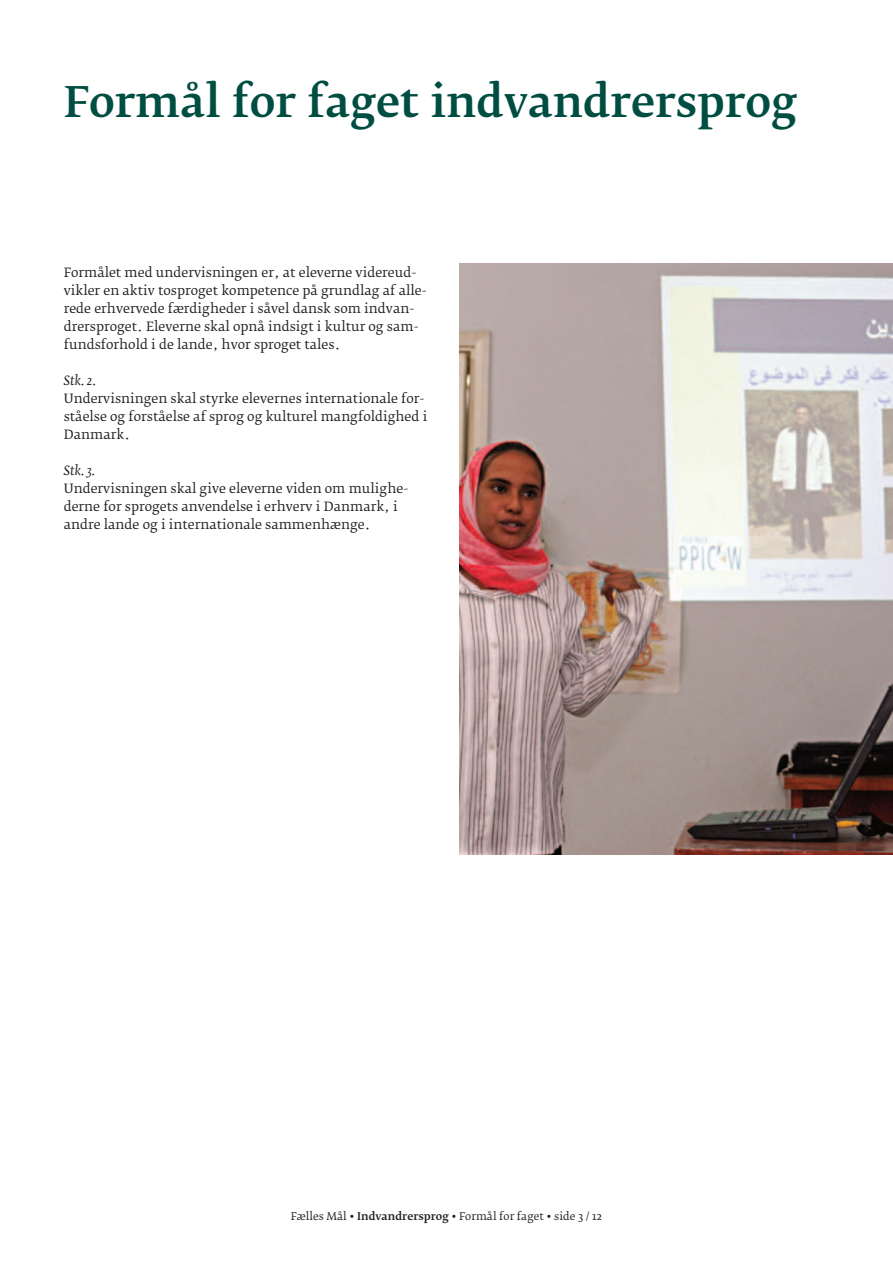
<style>
.page{position:relative;width:893px;height:1263px;background:#fff}
.page>*{position:absolute;margin:0;border:0;box-sizing:border-box;transform-origin:0 0}
.t1{font:500 42px "Fedra Serif B Std";color:#004d41}
.t2{font:12.75px/18px "Fedra Serif B Std";color:#231f20}
.t3{font:italic 12.75px "Fedra Serif B Std";color:#231f20}
.t4{font:10.5px "Fedra Serif B Std";color:#231f20}
.s1{font-weight:500}
</style>
<div class="page">
<img style="left:460px;top:264px;width:433px;height:591px">
<h1 class="t1" style="left:64px;top:86px;width:735px">Formål for faget indvandrersprog</h1>
<p class="t2" style="left:64px;top:265px;width:364px">Formålet med undervisningen er, at eleverne videreud&shy;vikler en aktiv tosproget kompetence på grundlag af alle&shy;rede erhvervede færdigheder i såvel dansk som indvan&shy;drersproget. Eleverne skal opnå indsigt i kultur og sam&shy;fundsforhold i de lande, hvor sproget tales.</p>
<p class="t3" style="left:64px;top:375px;width:34px">Stk. 2.</p>
<p class="t2" style="left:64px;top:391px;width:365px">Undervisningen skal styrke elevernes internationale for&shy;ståelse og forståelse af sprog og kulturel mangfoldighed i<br>Danmark.</p>
<p class="t3" style="left:64px;top:465px;width:33px">Stk. 3.</p>
<p class="t2" style="left:64px;top:481px;width:346px">Undervisningen skal give eleverne viden om mulighe&shy;derne for sprogets anvendelse i erhverv i Danmark, i andre lande og i internationale sammenhænge.</p>
<p class="t4" style="left:291px;top:1212px;width:313px">Fælles Mål • <span class="s1">Indvandrersprog</span> • Formål for faget • side 3 / 12</p>
</div>
